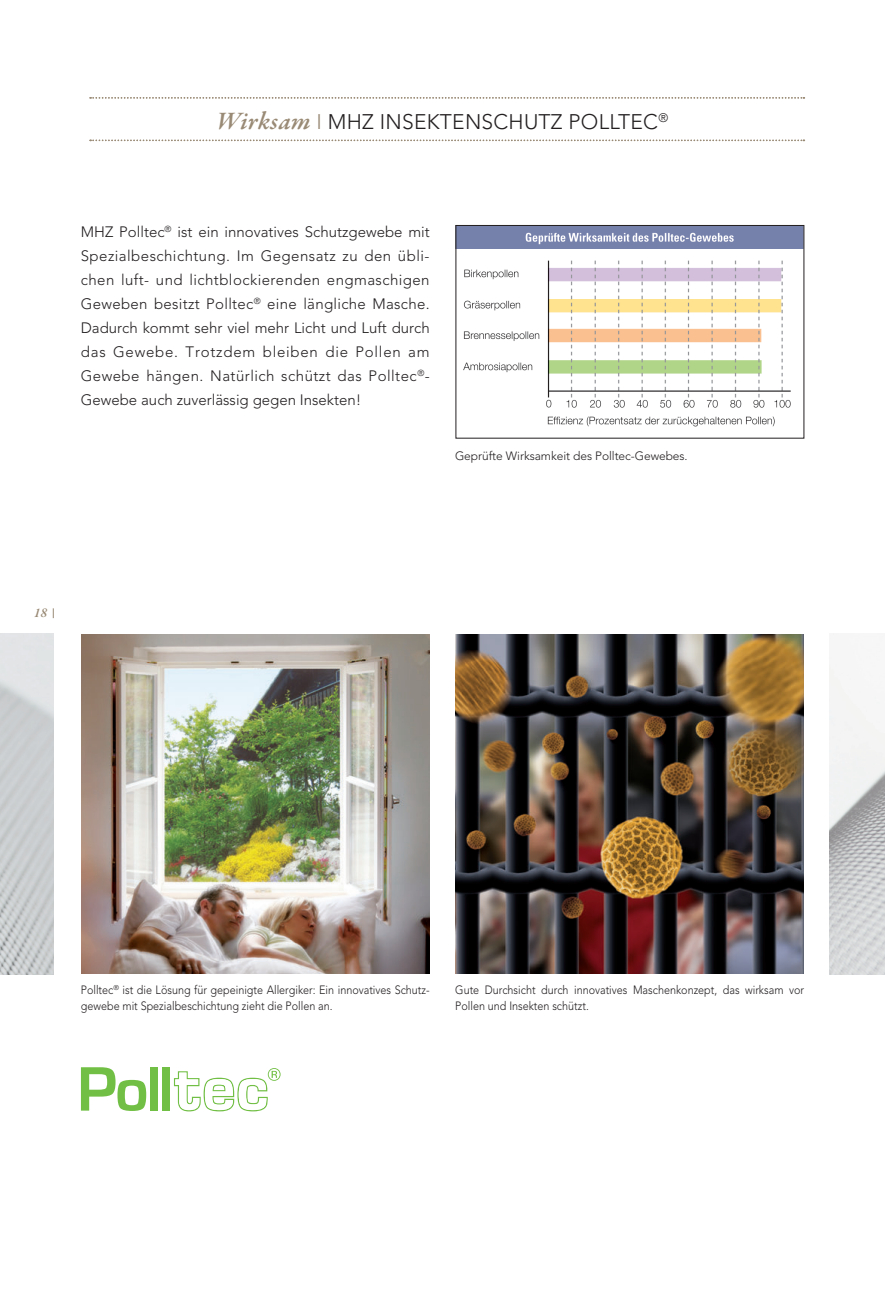
<style>
.page{position:relative;width:885px;height:1289px;background:#fff}
.page>*{position:absolute;margin:0;border:0;box-sizing:border-box;transform-origin:0 0}
.t1{font:300 21px "Avenir";letter-spacing:.01em;color:#231f20}
.t2{font:300 15px/24px "Avenir";color:#231f20;text-align:justify}
.t3{font:italic 600 13.5px "Garamond Premr Pro";color:#998a75}
.t4{font:300 12px/16.5px "Avenir";color:#231f20;scale:.9 1}
.t5{font:300 12px "Avenir";color:#231f20}
.s1{font-family:"Garamond Premr Pro";font-weight:600;font-style:italic;font-size:25.5px;color:#998a75}
.s2{color:#998a75}
</style>
<div class="page">
<img style="left:829px;top:634px;width:55px;height:340px">
<img style="left:81px;top:634px;width:348px;height:339px">
<img style="left:455px;top:634px;width:348px;height:339px">
<img style="left:0;top:634px;width:53px;height:340px">
<svg style="left:90px;top:97px;width:714px;height:2px"></svg>
<svg style="left:90px;top:140px;width:714px;height:1px"></svg>
<svg style="left:81px;top:1067px;width:65px;height:43px"></svg>
<div style="left:150px;top:1067px;width:8px;height:43px;background:#71bf44"></div>
<div style="left:163px;top:1067px;width:7px;height:43px;background:#71bf44"></div>
<svg style="left:174px;top:1068px;width:106px;height:43px"></svg>
<img style="left:457px;top:227px;width:345px;height:22px">
<img style="left:463px;top:260px;width:328px;height:167px">
<div style="left:455px;top:225px;width:349px;height:213px;border:1px solid #231f20"></div>
<h1 class="t1" style="left:217px;top:109px;width:453px"><span class="s1">Wirksam</span> <span class="s2">I</span> MHZ INSEKTENSCHUTZ POLLTEC<sup>®</sup></h1>
<p class="t2" style="left:81px;top:220px;width:350px">MHZ Polltec<sup>®</sup> ist ein innovatives Schutzgewebe mit Spezialbeschichtung. Im Gegensatz zu den übli&shy;chen luft- und lichtblockierenden engmaschigen Geweben besitzt Polltec<sup>®</sup> eine längliche Masche.<br>Dadurch kommt sehr viel mehr Licht und Luft durch das Gewebe. Trotzdem bleiben die Pollen am Gewebe hängen. Natürlich schützt das Polltec<sup>®</sup>- Gewebe auch zuverlässig gegen Insekten!</p>
<p class="t5" style="left:455px;top:449px;width:234px">Geprüfte Wirksamkeit des Polltec-Gewebes.</p>
<p class="t3" style="left:34px;top:604px;width:15px">18</p>
<p class="t4" style="left:81px;top:981px;width:389px">Polltec<sup>®</sup> ist die Lösung für gepeinigte Allergiker: Ein innovatives Schutz&shy;gewebe mit Spezialbeschichtung zieht die Pollen an.</p>
<p class="t4" style="left:455px;top:981px;width:389px">Gute Durchsicht durch innovatives Maschenkonzept, das wirksam vor<br>Pollen und Insekten schützt.</p>
</div>
